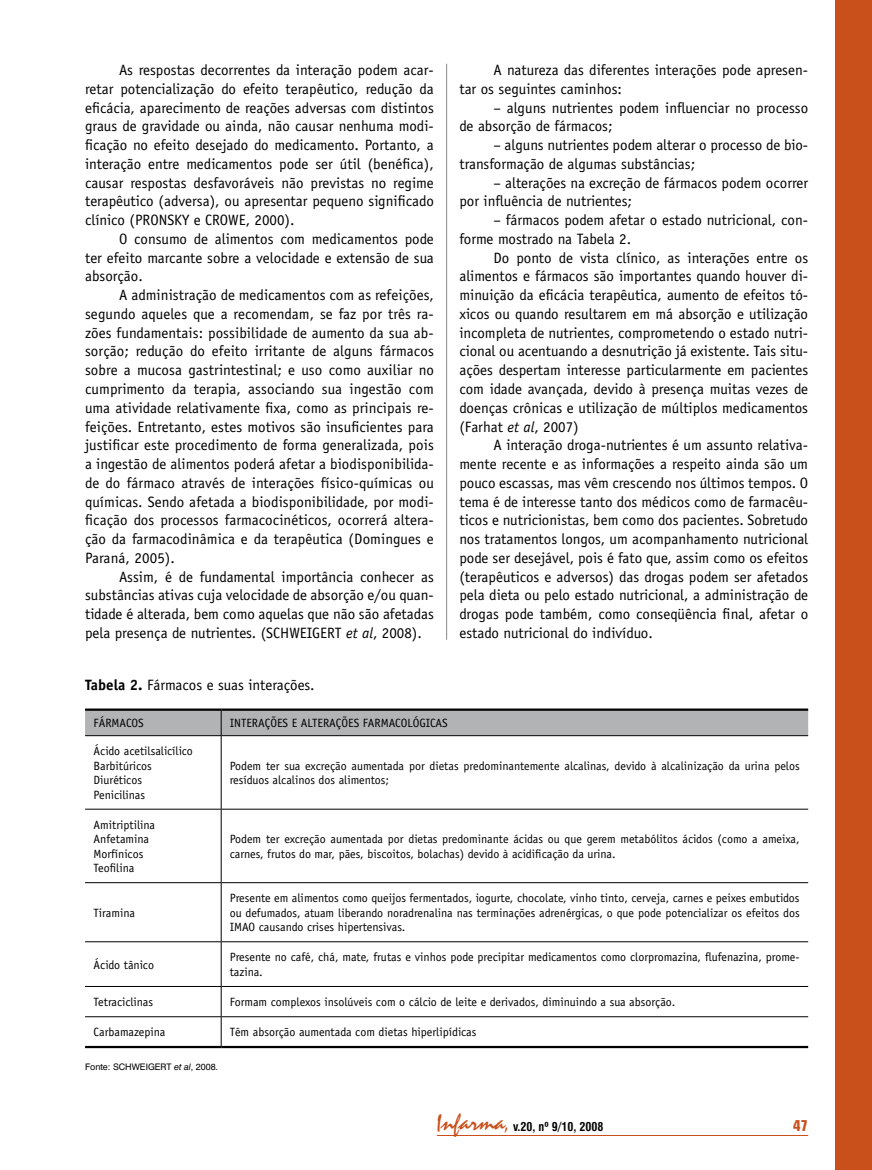
<style>
.page{position:relative;width:872px;height:1170px;background:#fff}
.page>*{position:absolute;margin:0;border:0;box-sizing:border-box;transform-origin:0 0}
.t1{font:15px/18.8px "Officina Sans";color:#000;text-align:justify}
.t2{font:700 condensed 15px "Square 721 BT";color:#c94f1b}
.t3{font:12px/14.4px "Officina Sans";color:#000}
.t4{font:700 condensed 12px "Swiss 721 BT";color:#000}
.t5{font:9px "Swiss 721 BT";color:#000}
.s1{font-style:italic}
.s2{font-weight:700}
.s3{font-family:"Staccato 222 BT";font-weight:400;font-stretch:normal;font-size:24px;color:#c94f1b}
.s4{font-family:"Staccato 222 BT";font-weight:400;font-stretch:normal;font-size:21px;color:#c94f1b}
</style>
<div class="page">
<hr style="left:437px;top:1135px;width:371px;height:1px;background:#c94f1b">
<div style="left:836px;top:0;width:36px;height:1169px;background:#c94f1b"></div>
<div style="left:85px;top:710px;width:723px;height:25px;background:#b1b3b4"></div>
<hr style="left:85px;top:735px;width:136px;height:1px;background:#000">
<hr style="left:221px;top:735px;width:587px;height:1px;background:#000">
<hr style="left:221px;top:736px;width:1px;height:72px;background:#000">
<hr style="left:85px;top:808px;width:136px;height:1px;background:#000">
<hr style="left:221px;top:808px;width:587px;height:1px;background:#000">
<hr style="left:221px;top:809px;width:1px;height:73px;background:#000">
<hr style="left:85px;top:882px;width:136px;height:1px;background:#000">
<hr style="left:221px;top:882px;width:587px;height:1px;background:#000">
<hr style="left:221px;top:883px;width:1px;height:58px;background:#000">
<hr style="left:85px;top:941px;width:136px;height:1px;background:#000">
<hr style="left:221px;top:941px;width:587px;height:1px;background:#000">
<hr style="left:221px;top:942px;width:1px;height:44px;background:#000">
<hr style="left:85px;top:986px;width:136px;height:1px;background:#000">
<hr style="left:221px;top:986px;width:587px;height:1px;background:#000">
<hr style="left:221px;top:986px;width:1px;height:30px;background:#000">
<hr style="left:85px;top:1016px;width:136px;height:1px;background:#000">
<hr style="left:221px;top:1016px;width:587px;height:1px;background:#000">
<svg style="left:221px;top:1017px;width:1px;height:28px"></svg>
<hr style="left:85px;top:708px;width:136px;height:2px;background:#000">
<hr style="left:221px;top:708px;width:587px;height:2px;background:#000">
<hr style="left:85px;top:1045px;width:136px;height:3px;background:#000">
<hr style="left:221px;top:1045px;width:587px;height:3px;background:#000">
<hr style="left:446px;top:64px;width:1px;height:575px;background:#87888a">
<p class="t1" style="left:85px;top:61px;width:350px;text-indent:34px">As respostas decorrentes da interação podem acar&shy;retar potencialização do efeito terapêutico, redução da eficácia, aparecimento de reações adversas com distintos graus de gravidade ou ainda, não causar nenhuma modi&shy;ficação no efeito desejado do medicamento. Portanto, a interação entre medicamentos pode ser útil (benéfica), causar respostas desfavoráveis não previstas no regime terapêutico (adversa), ou apresentar pequeno significado clínico (PRONSKY e CROWE, 2000).</p>
<p class="t1" style="left:85px;top:229px;width:350px;text-indent:34px">O consumo de alimentos com medicamentos pode ter efeito marcante sobre a velocidade e extensão de sua absorção.</p>
<p class="t1" style="left:85px;top:286px;width:350px;text-indent:34px">A administração de medicamentos com as refeições, segundo aqueles que a recomendam, se faz por três ra&shy;zões fundamentais: possibilidade de aumento da sua ab&shy;sorção; redução do efeito irritante de alguns fármacos sobre a mucosa gastrintestinal; e uso como auxiliar no cumprimento da terapia, associando sua ingestão com uma atividade relativamente fixa, como as principais re&shy;feições. Entretanto, estes motivos são insuficientes para justificar este procedimento de forma generalizada, pois a ingestão de alimentos poderá afetar a biodisponibilida&shy;de do fármaco através de interações físico‑químicas ou químicas. Sendo afetada a biodisponibilidade, por modi&shy;ficação dos processos farmacocinéticos, ocorrerá altera&shy;ção da farmacodinâmica e da terapêutica (Domingues e Paraná, 2005).</p>
<p class="t1" style="left:85px;top:567px;width:350px;text-indent:34px">Assim, é de fundamental importância conhecer as substâncias ativas cuja velocidade de absorção e/ou quan&shy;tidade é alterada, bem como aquelas que não são afetadas pela presença de nutrientes. (Schweigert</p>
<p class="t1" style="left:346px;top:623px;width:77px"><span class="s1">et al</span>, 2008).</p>
<p class="t1" style="left:459px;top:61px;width:350px;text-indent:34px">A natureza das diferentes interações pode apresen&shy;tar os seguintes caminhos:</p>
<p class="t1" style="left:459px;top:98px;width:350px;text-indent:34px">– alguns nutrientes podem influenciar no processo de absorção de fármacos;</p>
<p class="t1" style="left:459px;top:136px;width:350px;text-indent:34px">– alguns nutrientes podem alterar o processo de bio&shy;transformação de algumas substâncias;</p>
<p class="t1" style="left:459px;top:173px;width:350px;text-indent:34px">– alterações na excreção de fármacos podem ocorrer por influência de nutrientes;</p>
<p class="t1" style="left:459px;top:211px;width:350px;text-indent:34px">– fármacos podem afetar o estado nutricional, con&shy;forme mostrado na Tabela 2.</p>
<p class="t1" style="left:459px;top:248px;width:350px;text-indent:34px">Do ponto de vista clínico, as interações entre os alimentos e fármacos são importantes quando houver di&shy;minuição da eficácia terapêutica, aumento de efeitos tó&shy;xicos ou quando resultarem em má absorção e utilização incompleta de nutrientes, comprometendo o estado nutri&shy;cional ou acentuando a desnutrição já existente. Tais situ&shy;ações despertam interesse particularmente em pacientes com idade avançada, devido à presença muitas vezes de doenças crônicas e utilização de múltiplos medicamentos (Farhat <span class="s1">et al</span>, 2007)</p>
<p class="t1" style="left:459px;top:436px;width:350px;text-indent:34px">A interação droga‑nutrientes é um assunto relativa&shy;mente recente e as informações a respeito ainda são um pouco escassas, mas vêm crescendo nos últimos tempos. O tema é de interesse tanto dos médicos como de farmacêu&shy;ticos e nutricionistas, bem como dos pacientes. Sobretudo nos tratamentos longos, um acompanhamento nutricional pode ser desejável, pois é fato que, assim como os efeitos (terapêuticos e adversos) das drogas podem ser afetados pela dieta ou pelo estado nutricional, a administração de drogas pode também, como conseqüência final, afetar o estado nutricional do indivíduo.</p>
<p class="t1" style="left:85px;top:675px;width:231px"><span class="s2">Tabela 2.</span> Fármacos e suas interações.</p>
<p class="t3" style="left:94px;top:715px;width:52px">FÁRMACOS</p>
<p class="t3" style="left:230px;top:715px;width:220px">INTERAÇÕES E ALTERAÇÕES FARMACOLÓGICAS</p>
<p class="t3" style="left:94px;top:744px;width:101px">Ácido acetilsalicílico<br>Barbitúricos<br>Diuréticos<br>Penicilinas</p>
<p class="t3" style="left:230px;top:758px;width:571px">Podem ter sua excreção aumentada por dietas predominantemente alcalinas, devido à alcalinização da urina pelos resíduos alcalinos dos alimentos;</p>
<p class="t3" style="left:94px;top:817px;width:63px">Amitriptilina<br>Anfetamina<br>Morfínicos<br>Teofilina</p>
<p class="t3" style="left:94px;top:905px;width:43px">Tiramina</p>
<p class="t3" style="left:230px;top:831px;width:571px">Podem ter excreção aumentada por dietas predominante ácidas ou que gerem metabólitos ácidos (como a ameixa, carnes, frutos do mar, pães, biscoitos, bolachas) devido à acidificação da urina.</p>
<p class="t3" style="left:230px;top:891px;width:571px;text-align:justify">Presente em alimentos como queijos fermentados, iogurte, chocolate, vinho tinto, cerveja, carnes e peixes embutidos ou defumados, atuam liberando noradrenalina nas terminações adrenérgicas, o que pode potencializar os efeitos dos IMAO causando crises hipertensivas.</p>
<p class="t3" style="left:94px;top:957px;width:62px">Ácido tânico</p>
<p class="t3" style="left:230px;top:950px;width:571px">Presente no café, chá, mate, frutas e vinhos pode precipitar medicamentos como clorpromazina, flufenazina, prome&shy;tazina.</p>
<p class="t3" style="left:94px;top:994px;width:61px">Tetraciclinas</p>
<p class="t3" style="left:230px;top:994px;width:447px">Formam complexos insolúveis com o cálcio de leite e derivados, diminuindo a sua absorção.</p>
<p class="t3" style="left:94px;top:1025px;width:73px">Carbamazepina</p>
<p class="t3" style="left:230px;top:1025px;width:248px">Têm absorção aumentada com dietas hiperlipídicas</p>
<p class="t5" style="left:85px;top:1060px;width:62px">FONTE: SC HWEIGERT</p>
<p class="t5" style="left:174px;top:1060px;width:45px"><span class="s1">et al</span>, 2008.</p>
<p class="t4" style="left:436px;top:1119px;width:169px"><span class="s3">Infarma</span><span class="s4">,</span> v.20, nº 9/10, 2008</p>
<p class="t2" style="left:793px;top:1116px;width:16px">47</p>
</div>
